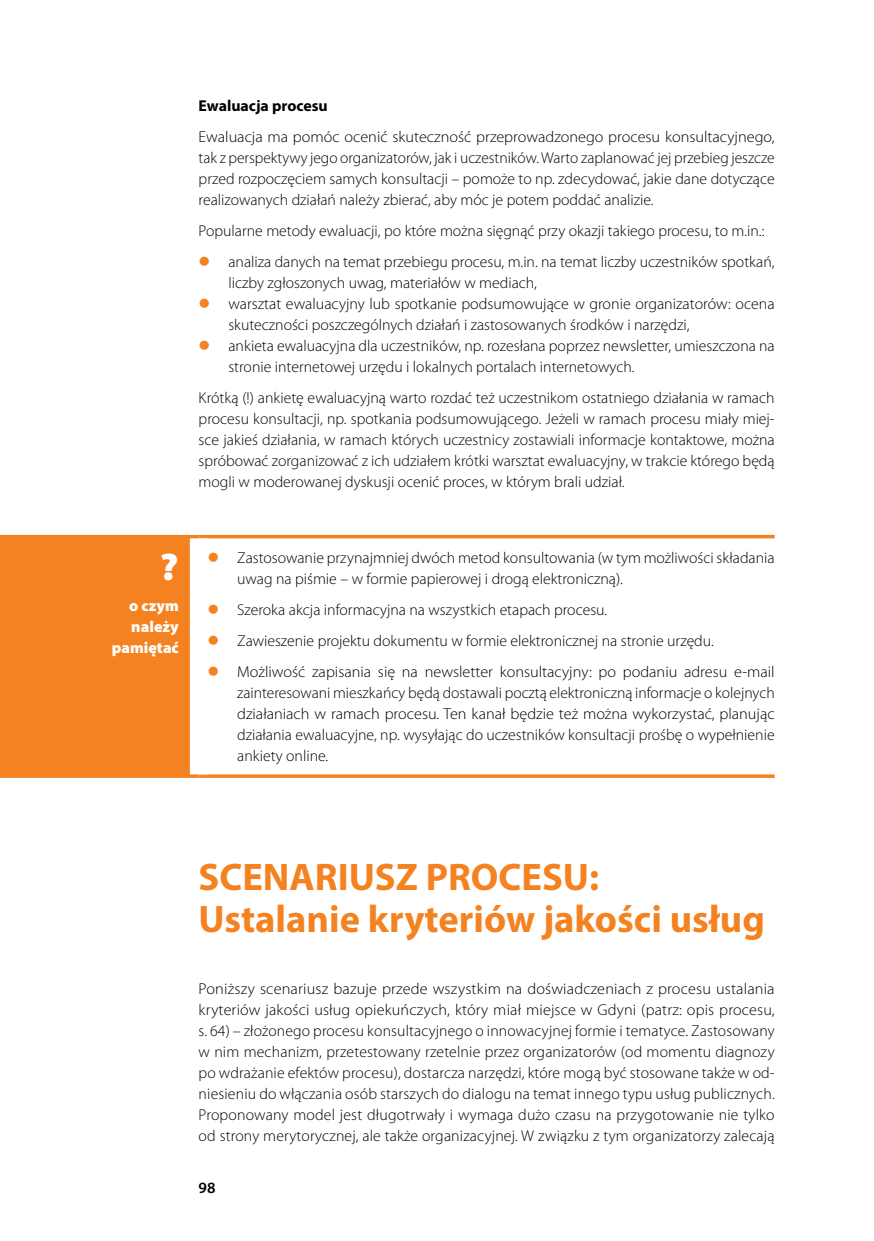
<style>
.page{position:relative;width:874px;height:1241px;background:#fff}
.page>*{position:absolute;margin:0;border:0;box-sizing:border-box;transform-origin:0 0}
.t1{font:700 38.5px/42px "Myriad Pro";color:#f58220}
.t2{font:900 semi-expanded 38.5px "Myriad Pro";color:#fff}
.t3{font:300 15.75px/21px "Myriad Pro";color:#000;text-align:justify}
.t4{font:900 15.75px/21px "Myriad Pro";color:#fff;text-align:right}
.t5{font:700 15.75px "Myriad Pro";color:#000}
.t6{font:600 15.75px "Myriad Pro";color:#000}
.s1{color:#f58220}
</style>
<div class="page">
<div style="left:0;top:536px;width:198px;height:240px;background:#f58220"></div>
<hr style="left:0;top:535px;width:198px;height:3px;background:#f58220">
<hr style="left:198px;top:535px;width:576px;height:3px;background:#f58220">
<hr style="left:0;top:774px;width:198px;height:3px;background:#f58220">
<hr style="left:198px;top:774px;width:576px;height:3px;background:#f58220">
<div style="left:190px;top:538px;width:17px;height:236px;background:#fff"></div>
<p class="t5" style="left:198px;top:95px;width:131px">Ewaluacja procesu</p>
<p class="t3" style="left:198px;top:126px;width:577px">Ewaluacja ma pomóc ocenić skuteczność przeprowadzonego procesu konsultacyjnego, tak z perspektywy jego organizatorów, jak i uczestników. Warto zaplanować jej przebieg jeszcze przed rozpoczęciem samych konsultacji – pomoże to np. zdecydować, jakie dane dotyczące realizowanych działań należy zbierać, aby móc je potem poddać analizie.</p>
<p class="t3" style="left:198px;top:220px;width:567px">Popularne metody ewaluacji, po które można sięgnąć przy okazji takiego procesu, to m.in.:</p>
<p class="t3" style="left:228px;top:251px;width:547px;text-indent:-30px"><span class="s1">●</span> analiza danych na temat przebiegu procesu, m.in. na temat liczby uczestników spotkań, liczby zgłoszonych uwag, materiałów w mediach,</p>
<p class="t3" style="left:228px;top:293px;width:547px;text-indent:-30px"><span class="s1">●</span> warsztat ewaluacyjny lub spotkanie podsumowujące w gronie organizatorów: ocena skuteczności poszczególnych działań i zastosowanych środków i narzędzi,</p>
<p class="t3" style="left:228px;top:335px;width:547px;text-indent:-30px"><span class="s1">●</span> ankieta ewaluacyjna dla uczestników, np. rozesłana poprzez newsletter, umieszczona na stronie internetowej urzędu i lokalnych portalach internetowych.</p>
<p class="t3" style="left:198px;top:387px;width:577px">Krótką (!) ankietę ewaluacyjną warto rozdać też uczestnikom ostatniego działania w ramach procesu konsultacji, np. spotkania podsumowującego. Jeżeli w ramach procesu miały miej&shy;sce jakieś działania, w ramach których uczestnicy zostawiali informacje kontaktowe, można spróbować zorganizować z ich udziałem krótki warsztat ewaluacyjny, w trakcie którego będą mogli w moderowanej dyskusji ocenić proces, w którym brali udział.</p>
<h1 class="t2" style="left:159px;top:545px;width:21px">?</h1>
<p class="t4" style="left:112px;top:595px;width:68px">o czym należy pamiętać</p>
<p class="t3" style="left:237px;top:548px;width:538px;text-indent:-30px"><span class="s1">●</span> Zastosowanie przynajmniej dwóch metod konsultowania (w tym możliwości składania uwag na piśmie – w formie papierowej i drogą elektroniczną).</p>
<p class="t3" style="left:207px;top:599px;width:401px"><span class="s1">●</span> Szeroka akcja informacyjna na wszystkich etapach procesu.</p>
<p class="t3" style="left:207px;top:630px;width:507px"><span class="s1">●</span> Zawieszenie projektu dokumentu w formie elektronicznej na stronie urzędu.</p>
<p class="t3" style="left:237px;top:661px;width:538px;text-indent:-30px"><span class="s1">●</span> Możliwość zapisania się na newsletter konsultacyjny: po podaniu adresu e-mail zainteresowani mieszkańcy będą dostawali pocztą elektroniczną informacje o kolejnych działaniach w ramach procesu. Ten kanał będzie też można wykorzystać, planując działania ewaluacyjne, np. wysyłając do uczestników konsultacji prośbę o wypełnienie ankiety online.</p>
<h1 class="t1" style="left:198px;top:854px;width:567px">SCENARIUSZ PROCESU:<br>Ustalanie kryteriów jakości usług</h1>
<p class="t3" style="left:198px;top:977px;width:577px">Poniższy scenariusz bazuje przede wszystkim na doświadczeniach z procesu ustalania kryteriów jakości usług opiekuńczych, który miał miejsce w Gdyni (patrz: opis procesu, s. 64) – złożonego procesu konsultacyjnego o innowacyjnej formie i tematyce. Zastosowany w nim mechanizm, przetestowany rzetelnie przez organizatorów (od momentu diagnozy po wdrażanie efektów procesu), dostarcza narzędzi, które mogą być stosowane także w od&shy;niesieniu do włączania osób starszych do dialogu na temat innego typu usług publicznych.<br>Proponowany model jest długotrwały i wymaga dużo czasu na przygotowanie nie tylko od strony merytorycznej, ale także organizacyjnej. W związku z tym organizatorzy zalecają</p>
<p class="t6" style="left:198px;top:1177px;width:18px">98</p>
</div>
